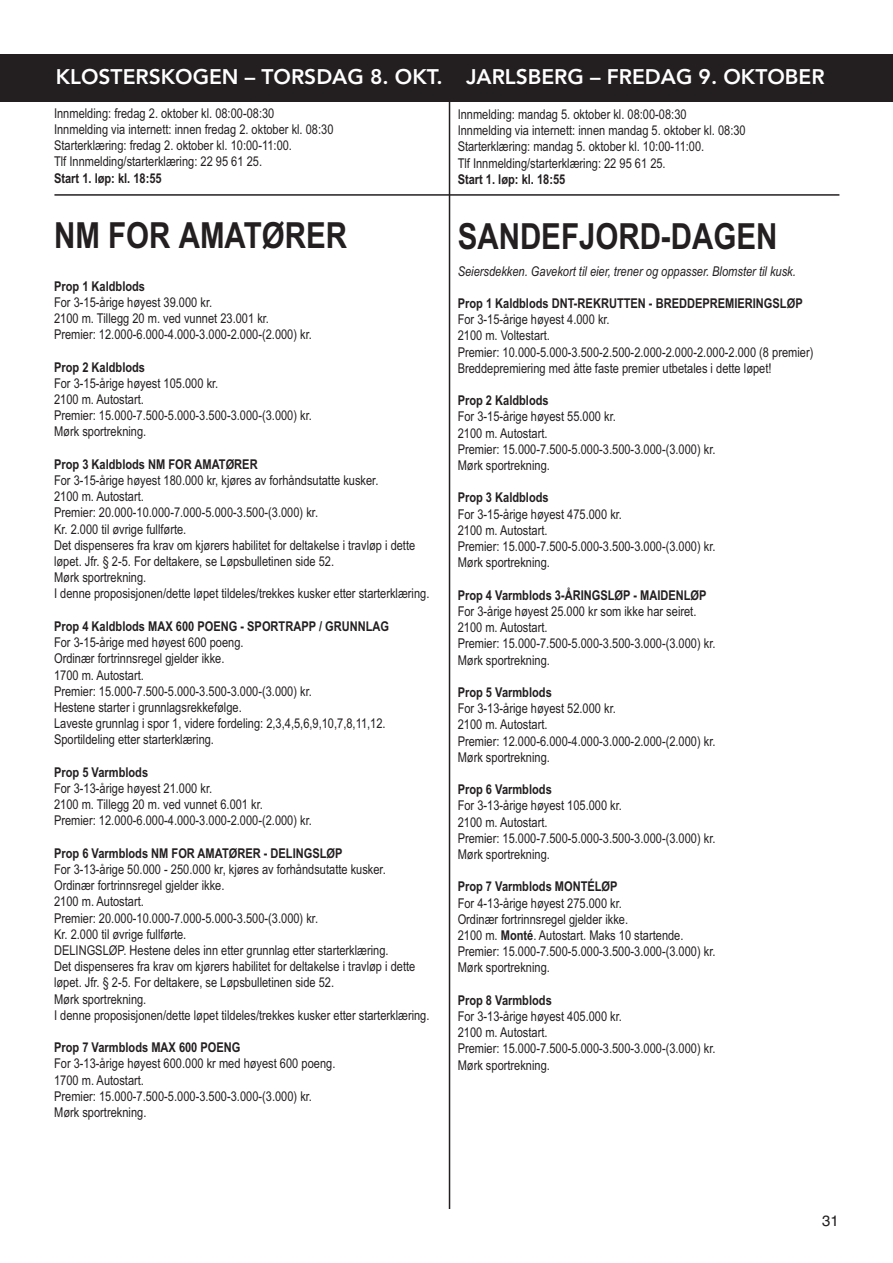
<style>
.page{position:relative;width:893px;height:1263px;background:#fff}
.page>*{position:absolute;margin:0;border:0;box-sizing:border-box;transform-origin:0 0}
.t1{font:700 36px "Arial Narrow";color:#231f20}
.t2{font:800 21px "Avenir";color:#fff}
.t3{font:15px "Helvetica";color:#231f20}
.t4{font:13.5px/16.2px "Arial Narrow";color:#231f20}
.t5{font:700 13.5px "Arial Narrow";color:#231f20}
.t6{font:italic 13.5px "Arial Narrow";color:#231f20}
.s1{font-weight:700}
</style>
<div class="page">
<div style="left:0;top:54px;width:893px;height:48px;background:#231f20"></div>
<hr style="left:449px;top:54px;width:1px;height:1155px;background:#231f20">
<hr style="left:54px;top:194px;width:785px;height:2px;background:#231f20">
<h2 class="t2" style="left:56px;top:60px;width:770px">KLOSTERSKOGEN – TORSDAG 8. OKT. JARLSBERG – FREDAG 9. OKTOBER</h2>
<p class="t4" style="left:458px;top:106px;width:290px">Innmelding: mandag 5. oktober kl. 08:00-08:30<br>Innmelding via internett: innen mandag 5. oktober kl. 08:30<br>Starterklæring: mandag 5. oktober kl. 10:00-11:00.<br>Tlf Innmelding/starterklæring: 22 95 61 25.</p>
<p class="t5" style="left:458px;top:171px;width:109px">Start 1. løp: kl. 18:55</p>
<h1 class="t1" style="left:458px;top:215px;width:321px">SANDEFJORD-DAGEN</h1>
<p class="t6" style="left:458px;top:263px;width:340px">Seiersdekken. Gavekort til eier, trener og oppasser. Blomster til kusk.</p>
<p class="t5" style="left:458px;top:295px;width:346px">Prop 1 Kaldblods DNT-REKRUTTEN - BREDDEPREMIERINGSLØP</p>
<p class="t4" style="left:458px;top:311px;width:357px">For 3-15-årige høyest 4.000 kr.<br>2100 m. Voltestart.<br>Premier: 10.000-5.000-3.500-2.500-2.000-2.000-2.000-2.000 (8 premier)<br>Breddepremiering med åtte faste premier utbetales i dette løpet!</p>
<p class="t5" style="left:458px;top:393px;width:93px">Prop 2 Kaldblods</p>
<p class="t4" style="left:458px;top:409px;width:259px">For 3-15-årige høyest 55.000 kr.<br>2100 m. Autostart.<br>Premier: 15.000-7.500-5.000-3.500-3.000-(3.000) kr.<br>Mørk sportrekning.</p>
<p class="t5" style="left:458px;top:490px;width:93px">Prop 3 Kaldblods</p>
<p class="t4" style="left:458px;top:506px;width:259px">For 3-15-årige høyest 475.000 kr.<br>2100 m. Autostart.<br>Premier: 15.000-7.500-5.000-3.500-3.000-(3.000) kr.<br>Mørk sportrekning.</p>
<p class="t5" style="left:458px;top:587px;width:250px">Prop 4 Varmblods 3-ÅRINGSLØP - MAIDENLØP</p>
<p class="t4" style="left:458px;top:603px;width:259px">For 3-årige høyest 25.000 kr som ikke har seiret.<br>2100 m. Autostart.<br>Premier: 15.000-7.500-5.000-3.500-3.000-(3.000) kr.<br>Mørk sportrekning.</p>
<p class="t5" style="left:458px;top:684px;width:96px">Prop 5 Varmblods</p>
<p class="t4" style="left:458px;top:700px;width:259px">For 3-13-årige høyest 52.000 kr.<br>2100 m. Autostart.<br>Premier: 12.000-6.000-4.000-3.000-2.000-(2.000) kr.<br>Mørk sportrekning.</p>
<p class="t5" style="left:458px;top:781px;width:96px">Prop 6 Varmblods</p>
<p class="t4" style="left:458px;top:797px;width:259px">For 3-13-årige høyest 105.000 kr.<br>2100 m. Autostart.<br>Premier: 15.000-7.500-5.000-3.500-3.000-(3.000) kr.<br>Mørk sportrekning.</p>
<p class="t5" style="left:458px;top:879px;width:161px">Prop 7 Varmblods MONTÉLØP</p>
<p class="t4" style="left:458px;top:895px;width:259px">For 4-13-årige høyest 275.000 kr.<br>Ordinær fortrinnsregel gjelder ikke.<br>2100 m. <span class="s1">Monté</span>. Autostart. Maks 10 startende.<br>Premier: 15.000-7.500-5.000-3.500-3.000-(3.000) kr.<br>Mørk sportrekning.</p>
<p class="t5" style="left:458px;top:992px;width:96px">Prop 8 Varmblods</p>
<p class="t4" style="left:458px;top:1008px;width:259px">For 3-13-årige høyest 405.000 kr.<br>2100 m. Autostart.<br>Premier: 15.000-7.500-5.000-3.500-3.000-(3.000) kr.<br>Mørk sportrekning.</p>
<p class="t4" style="left:54px;top:105px;width:281px">Innmelding: fredag 2. oktober kl. 08:00-08:30<br>Innmelding via internett: innen fredag 2. oktober kl. 08:30<br>Starterklæring: fredag 2. oktober kl. 10:00-11:00.<br>Tlf Innmelding/starterklæring: 22 95 61 25.</p>
<p class="t5" style="left:54px;top:170px;width:109px">Start 1. løp: kl. 18:55</p>
<h1 class="t1" style="left:54px;top:214px;width:294px">NM FOR AMATØRER</h1>
<p class="t5" style="left:54px;top:278px;width:93px">Prop 1 Kaldblods</p>
<p class="t4" style="left:54px;top:294px;width:259px">For 3-15-årige høyest 39.000 kr.<br>2100 m. Tillegg 20 m. ved vunnet 23.001 kr.<br>Premier: 12.000-6.000-4.000-3.000-2.000-(2.000) kr.</p>
<p class="t5" style="left:54px;top:359px;width:93px">Prop 2 Kaldblods</p>
<p class="t4" style="left:54px;top:375px;width:259px">For 3-15-årige høyest 105.000 kr.<br>2100 m. Autostart.<br>Premier: 15.000-7.500-5.000-3.500-3.000-(3.000) kr.<br>Mørk sportrekning.</p>
<p class="t5" style="left:54px;top:456px;width:205px">Prop 3 Kaldblods NM FOR AMATØRER</p>
<p class="t4" style="left:54px;top:472px;width:377px">For 3-15-årige høyest 180.000 kr, kjøres av forhåndsutatte kusker.<br>2100 m. Autostart.<br>Premier: 20.000-10.000-7.000-5.000-3.500-(3.000) kr.<br>Kr. 2.000 til øvrige fullførte.<br>Det dispenseres fra krav om kjørers habilitet for deltakelse i travløp i dette løpet. Jfr. § 2-5. For deltakere, se Løpsbulletinen side 52.<br>Mørk sportrekning.<br>I denne proposisjonen/dette løpet tildeles/trekkes kusker etter starterklæring.</p>
<p class="t5" style="left:54px;top:618px;width:337px">Prop 4 Kaldblods MAX 600 POENG - SPORTRAPP / GRUNNLAG</p>
<p class="t4" style="left:54px;top:634px;width:333px">For 3-15-årige med høyest 600 poeng.<br>Ordinær fortrinnsregel gjelder ikke.<br>1700 m. Autostart.<br>Premier: 15.000-7.500-5.000-3.500-3.000-(3.000) kr.<br>Hestene starter i grunnlagsrekkefølge.<br>Laveste grunnlag i spor 1, videre fordeling: 2,3,4,5,6,9,10,7,8,11,12.<br>Sportildeling etter starterklæring.</p>
<p class="t5" style="left:54px;top:764px;width:96px">Prop 5 Varmblods</p>
<p class="t4" style="left:54px;top:780px;width:259px">For 3-13-årige høyest 21.000 kr.<br>2100 m. Tillegg 20 m. ved vunnet 6.001 kr.<br>Premier: 12.000-6.000-4.000-3.000-2.000-(2.000) kr.</p>
<p class="t5" style="left:54px;top:845px;width:290px">Prop 6 Varmblods NM FOR AMATØRER - DELINGSLØP</p>
<p class="t4" style="left:54px;top:861px;width:377px">For 3-13-årige 50.000 - 250.000 kr, kjøres av forhåndsutatte kusker.<br>Ordinær fortrinnsregel gjelder ikke.<br>2100 m. Autostart.<br>Premier: 20.000-10.000-7.000-5.000-3.500-(3.000) kr.<br>Kr. 2.000 til øvrige fullførte.<br>DELINGSLØP. Hestene deles inn etter grunnlag etter starterklæring.<br>Det dispenseres fra krav om kjørers habilitet for deltakelse i travløp i dette løpet. Jfr. § 2-5. For deltakere, se Løpsbulletinen side 52.<br>Mørk sportrekning.<br>I denne proposisjonen/dette løpet tildeles/trekkes kusker etter starterklæring.</p>
<p class="t5" style="left:54px;top:1039px;width:188px">Prop 7 Varmblods MAX 600 POENG</p>
<p class="t4" style="left:54px;top:1055px;width:283px">For 3-13-årige høyest 600.000 kr med høyest 600 poeng.<br>1700 m. Autostart.<br>Premier: 15.000-7.500-5.000-3.500-3.000-(3.000) kr.<br>Mørk sportrekning.</p>
<p class="t3" style="left:822px;top:1212px;width:18px">31</p>
</div>
